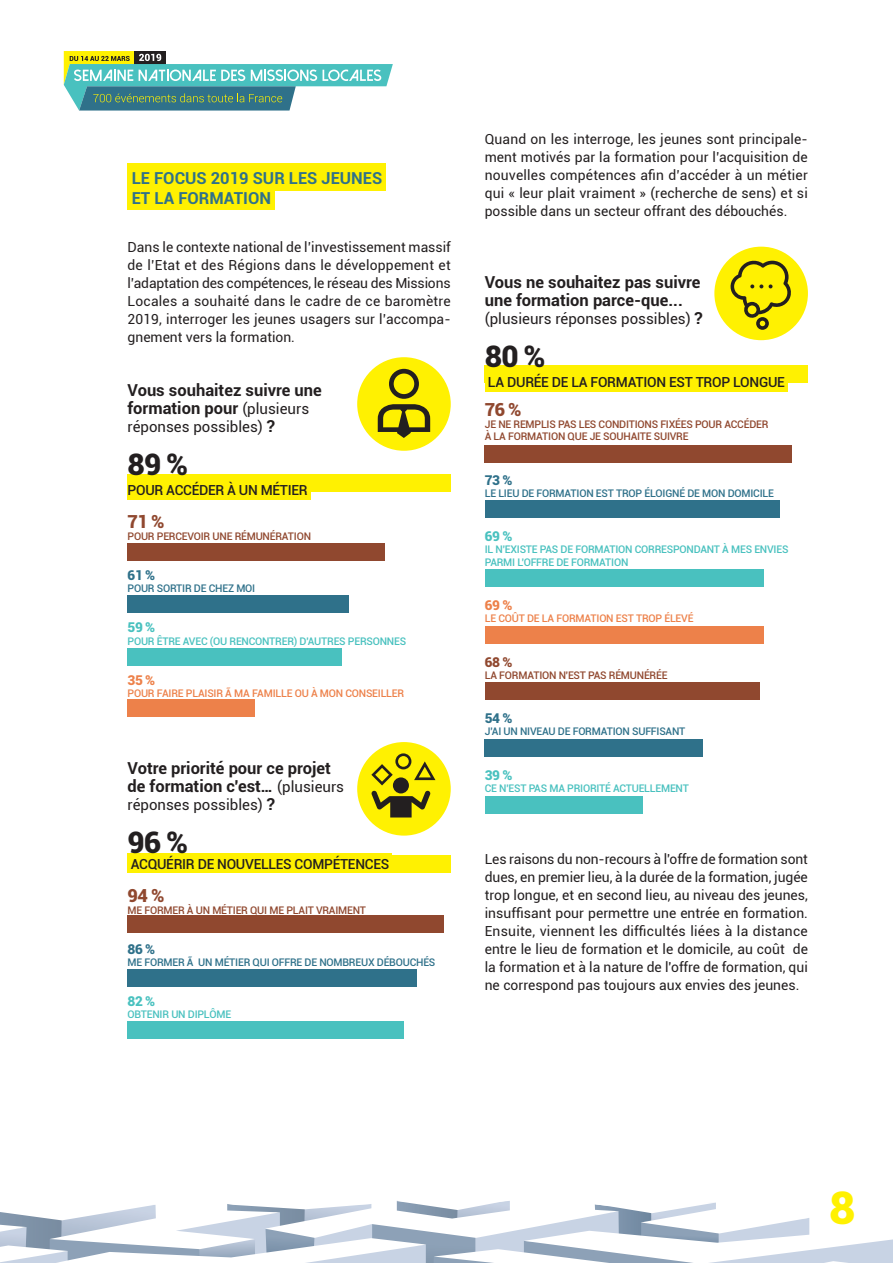
<style>
.page{position:relative;width:893px;height:1263px;background:#fff}
.page>*{position:absolute;margin:0;border:0;box-sizing:border-box;transform-origin:0 0}
.t1{font:900 45px "Roboto";color:#fff101}
.t2{font:900 29.7px "Roboto";color:#231f20}
.t3{font:900 18px "Roboto";color:#90482f}
.t4{font:700 16.5px/18px "Roboto";color:#231f20}
.t5{font:700 16.5px/19.5px "Roboto";color:#2f718a}
.t6{font:15px "Roboto";color:#231f20}
.t7{font:13.8px/18px "Roboto";color:#231f20;text-align:justify}
.t8{font:500 13.8px "Roboto";letter-spacing:-.02em;color:#231f20}
.t9{font:900 13.5px "Roboto";letter-spacing:-.02em;color:#2f718a}
.t10{font:900 13.5px "Roboto";letter-spacing:-.02em;color:#49c1bf}
.t11{font:900 13.5px "Roboto";color:#ed814a}
.t12{font:900 13.5px "Roboto";color:#90482f}
.t13{font:500 10.5px/12px "Roboto";letter-spacing:-.02em;color:#90482f}
.t14{font:500 10.5px/12px "Roboto";letter-spacing:-.02em;color:#49c1bf}
.t15{font:500 10.5px "Roboto";letter-spacing:-.02em;color:#2f718a}
.t16{font:500 10.5px "Roboto";letter-spacing:-.02em;color:#ed814a}
.s1{font-weight:400;font-size:15px}
.s2{font-weight:700;font-size:16.5px}
</style>
<div class="page">
<svg style="left:0;top:1201px;width:893px;height:62px"></svg>
<div style="left:128px;top:855px;width:323px;height:17px;background:#fff101"></div>
<div style="left:128px;top:916px;width:316px;height:17px;background:#90482f"></div>
<div style="left:128px;top:969px;width:289px;height:17px;background:#2f718a"></div>
<div style="left:128px;top:1022px;width:276px;height:17px;background:#49c1bf"></div>
<div style="left:128px;top:474px;width:323px;height:18px;background:#fff101"></div>
<div style="left:485px;top:366px;width:323px;height:17px;background:#fff101"></div>
<div style="left:128px;top:543px;width:257px;height:17px;background:#90482f"></div>
<div style="left:485px;top:445px;width:307px;height:18px;background:#90482f"></div>
<div style="left:128px;top:595px;width:221px;height:17px;background:#2f718a"></div>
<div style="left:485px;top:500px;width:295px;height:18px;background:#2f718a"></div>
<div style="left:128px;top:648px;width:214px;height:18px;background:#49c1bf"></div>
<div style="left:485px;top:570px;width:278px;height:17px;background:#49c1bf"></div>
<div style="left:128px;top:699px;width:127px;height:18px;background:#ed814a"></div>
<div style="left:485px;top:626px;width:278px;height:17px;background:#ed814a"></div>
<div style="left:485px;top:682px;width:274px;height:18px;background:#90482f"></div>
<div style="left:485px;top:739px;width:218px;height:17px;background:#2f718a"></div>
<div style="left:485px;top:796px;width:157px;height:18px;background:#49c1bf"></div>
<div style="left:128px;top:163px;width:258px;height:27px;background:#fff101"></div>
<div style="left:128px;top:183px;width:147px;height:27px;background:#fff101"></div>
<div style="left:128px;top:480px;width:183px;height:19px;background:#fff101"></div>
<div style="left:128px;top:853px;width:264px;height:20px;background:#fff101"></div>
<div style="left:485px;top:372px;width:303px;height:19px;background:#fff101"></div>
<svg style="left:64px;top:51px;width:329px;height:60px"></svg>
<div style="left:714px;top:247px;width:94px;height:93px;background:#fff101;border-radius:50%"></div>
<div style="left:357px;top:357px;width:94px;height:94px;background:#fff101;border-radius:50%"></div>
<div style="left:357px;top:742px;width:94px;height:94px;background:#fff101;border-radius:50%"></div>
<svg style="left:378px;top:369px;width:52px;height:69px"></svg>
<svg style="left:371px;top:753px;width:64px;height:64px"></svg>
<svg style="left:729px;top:259px;width:63px;height:71px"></svg>
<p class="t5" style="left:132px;top:168px;width:252px">LE FOCUS 2019 SUR LES JEUNES<br>ET LA FORMATION</p>
<p class="t7" style="left:128px;top:238px;width:325px">Dans le contexte national de l’investissement massif de l’Etat et des Régions dans le développement et l’adaptation des compétences, le réseau des Missions Locales a souhaité dans le cadre de ce baromètre 2019, interroger les jeunes usagers sur l’accompa&shy;gnement vers la formation.</p>
<p class="t4" style="left:128px;top:380px;width:196px">Vous souhaitez suivre une formation pour <span class="s1">(plusieurs</span></p>
<p class="t6" style="left:128px;top:416px;width:149px">réponses possibles) <span class="s2">?</span></p>
<h2 class="t2" style="left:128px;top:444px;width:62px">89 %</h2>
<p class="t8" style="left:128px;top:481px;width:182px">POUR ACCÉDER À UN MÉTIER</p>
<h3 class="t3" style="left:128px;top:509px;width:38px">71 %</h3>
<p class="t13" style="left:128px;top:530px;width:185px">POUR PERCEVOIR UNE RÉMUNÉRATION</p>
<p class="t9" style="left:128px;top:566px;width:29px">61 %</p>
<p class="t15" style="left:128px;top:581px;width:129px">POUR SORTIR DE CHEZ MOI</p>
<p class="t10" style="left:128px;top:618px;width:29px">59 %</p>
<p class="t14" style="left:128px;top:634px;width:280px">POUR ÊTRE AVEC (OU RENCONTRER) D'AUTRES PERSONNES</p>
<p class="t11" style="left:128px;top:670px;width:29px">35 %</p>
<p class="t16" style="left:128px;top:686px;width:278px">POUR FAIRE PLAISIR Ã MA FAMILLE OU À MON CONSEILLER</p>
<p class="t4" style="left:128px;top:758px;width:218px">Votre priorité pour ce projet de formation c'est… <span class="s1">(plusieurs</span></p>
<p class="t6" style="left:128px;top:794px;width:149px">réponses possibles) <span class="s2">?</span></p>
<h2 class="t2" style="left:128px;top:822px;width:62px">96 %</h2>
<p class="t8" style="left:131px;top:855px;width:260px">ACQUÉRIR DE NOUVELLES COMPÉTENCES</p>
<h3 class="t3" style="left:128px;top:883px;width:38px">94 %</h3>
<p class="t13" style="left:128px;top:904px;width:240px">ME FORMER À UN MÉTIER QUI ME PLAIT VRAIMENT</p>
<p class="t9" style="left:128px;top:940px;width:29px">86 %</p>
<p class="t15" style="left:128px;top:955px;width:309px">ME FORMER Ã UN MÉTIER QUI OFFRE DE NOMBREUX DÉBOUCHÉS</p>
<p class="t10" style="left:128px;top:992px;width:29px">82 %</p>
<p class="t14" style="left:128px;top:1008px;width:105px">OBTENIR UN DIPLÔME</p>
<p class="t7" style="left:485px;top:130px;width:325px">Quand on les interroge, les jeunes sont principale&shy;ment motivés par la formation pour l’acquisition de nouvelles compétences afin d’accéder à un métier qui « leur plait vraiment » (recherche de sens) et si possible dans un secteur offrant des débouchés.</p>
<p class="t4" style="left:485px;top:272px;width:217px">Vous ne souhaitez pas suivre une formation parce-que...</p>
<p class="t6" style="left:485px;top:308px;width:219px">(plusieurs réponses possibles) <span class="s2">?</span></p>
<h2 class="t2" style="left:485px;top:336px;width:62px">80 %</h2>
<p class="t8" style="left:488px;top:373px;width:298px">LA DURÉE DE LA FORMATION EST TROP LONGUE</p>
<h3 class="t3" style="left:485px;top:397px;width:38px">76 %</h3>
<p class="t13" style="left:485px;top:418px;width:285px">JE NE REMPLIS PAS LES CONDITIONS FIXÉES POUR ACCÉDER<br>À LA FORMATION QUE JE SOUHAITE SUIVRE</p>
<p class="t9" style="left:485px;top:471px;width:29px">73 %</p>
<p class="t15" style="left:485px;top:486px;width:291px">LE LIEU DE FORMATION EST TROP ÉLOIGNÉ DE MON DOMICILE</p>
<p class="t10" style="left:485px;top:527px;width:29px">69 %</p>
<p class="t14" style="left:485px;top:543px;width:305px">IL N'EXISTE PAS DE FORMATION CORRESPONDANT À MES ENVIES<br>PARMI L'OFFRE DE FORMATION</p>
<p class="t11" style="left:485px;top:596px;width:29px">69 %</p>
<p class="t16" style="left:485px;top:611px;width:210px">LE COÛT DE LA FORMATION EST TROP ÉLEVÉ</p>
<p class="t12" style="left:485px;top:652px;width:29px">68 %</p>
<p class="t13" style="left:485px;top:668px;width:184px">LA FORMATION N'EST PAS RÉMUNÉRÉE</p>
<p class="t9" style="left:485px;top:709px;width:29px">54 %</p>
<p class="t15" style="left:485px;top:724px;width:202px">J'AI UN NIVEAU DE FORMATION SUFFISANT</p>
<p class="t10" style="left:485px;top:765px;width:29px">39 %</p>
<p class="t14" style="left:485px;top:781px;width:206px">CE N'EST PAS MA PRIORITÉ ACTUELLEMENT</p>
<p class="t7" style="left:485px;top:850px;width:325px">Les raisons du non-recours à l'offre de formation sont dues, en premier lieu, à la durée de la formation, jugée trop longue, et en second lieu, au niveau des jeunes, insuffisant pour permettre une entrée en formation.<br>Ensuite, viennent les difficultés liées à la distance entre le lieu de formation et le domicile, au coût de la formation et à la nature de l'offre de formation, qui ne correspond pas toujours aux envies des jeunes.</p>
<h1 class="t1" style="left:829px;top:1176px;width:28px">8</h1>
</div>
